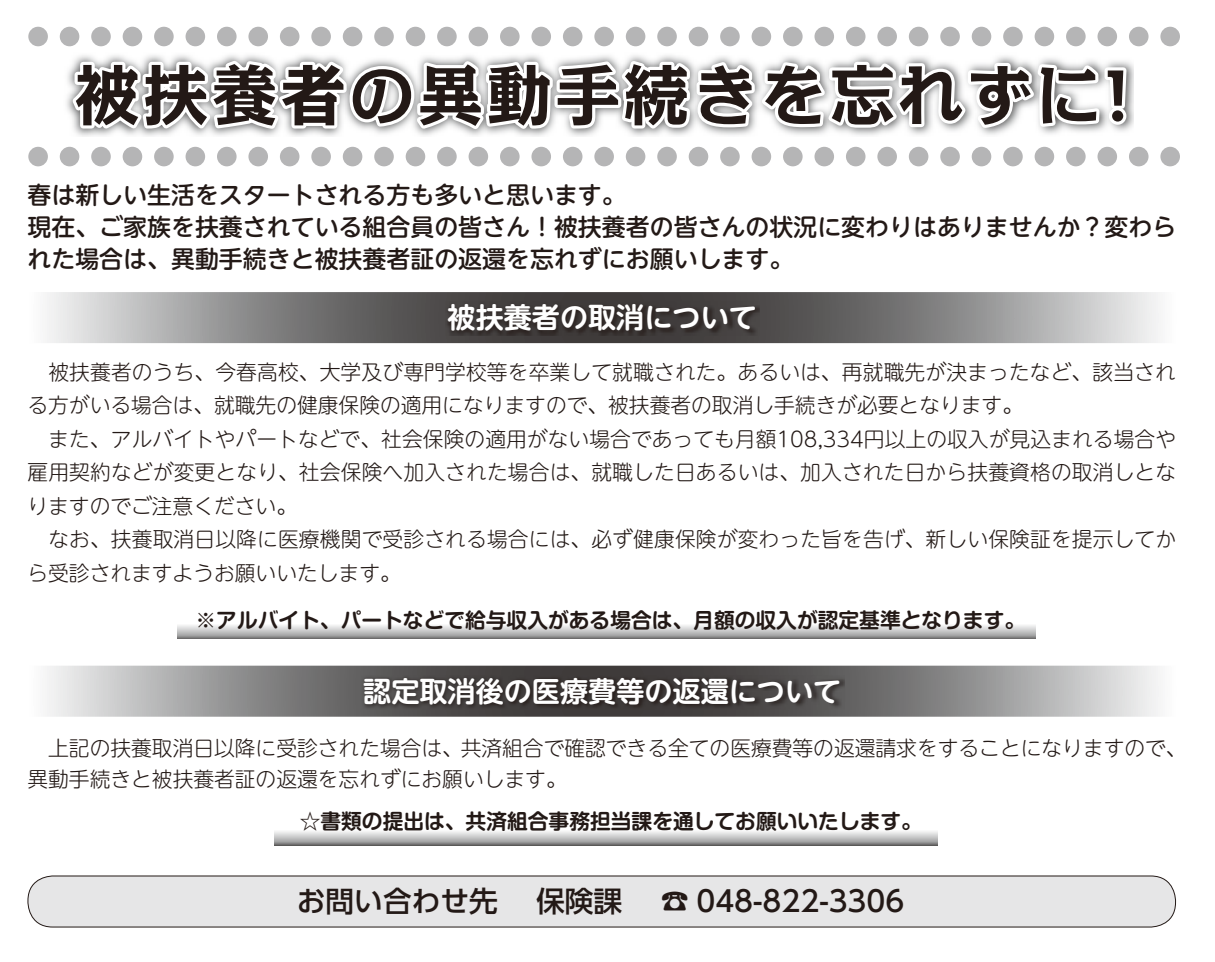
<style>
.page{position:relative;width:1215px;height:962px;background:#fff}
.page>*{position:absolute;margin:0;border:0;box-sizing:border-box;transform-origin:0 0}
.t1{font:65.48px "Kakumin Pro Bold 90 msp RKSJ H";letter-spacing:.05em;color:#231916}
.t2{font:28.8px "UD Shin Go Pro Medium 90 msp RKSJ H";color:#231916}
.t3{font:28.12px "UD Shin M Go Pro De Bold 90 msp RKSJ H";color:#fff}
.t4{font:23.85px/31.9px "UD Shin M Go Pro Medium 90 msp RKSJ H";color:#231916}
.t5{font:20.7px/33.5px "UD Shin M Go Pro Light 90 msp RKSJ H";letter-spacing:.005em;color:#231916}
.t6{font:20.7px "Shin M Go Pro De Bold 90 msp RKSJ H";color:#231916}
</style>
<div class="page">
<svg style="left:47px;top:318px;width:1112px;height:25px;background:#898889"></svg>
<svg style="left:47px;top:665px;width:1112px;height:51px;background:#939292"></svg>
<div style="left:28px;top:876px;width:1147px;height:51px;background:#e6e6e7;border-radius:25px"></div>
<div style="left:27px;top:875px;width:1149px;height:52px;border:1px solid #231916;border-radius:25px"></div>
<svg style="left:178px;top:625px;width:858px;height:14px;background:#bbb"></svg>
<svg style="left:275px;top:831px;width:662px;height:14px;background:#bcbcbd"></svg>
<svg style="left:28px;top:26px;width:1148px;height:292px"></svg>
<div style="left:751px;top:255px;width:10px;height:10px;border:5px solid #fff;border-radius:50%"></div>
<div style="left:768px;top:259px;width:13px;height:13px;border:5px solid #fff;border-radius:50%"></div>
<div style="left:770px;top:260px;width:9px;height:10px;border:5px solid #fff;border-radius:50%"></div>
<img style="left:446px;top:302px;width:313px;height:33px">
<img style="left:361px;top:675px;width:483px;height:34px">
<div style="left:28px;top:147px;width:20px;height:19px;background:#b5b5b6;border-radius:50%"></div>
<div style="left:60px;top:147px;width:19px;height:19px;background:#b5b5b6;border-radius:50%"></div>
<div style="left:91px;top:147px;width:20px;height:19px;background:#b5b5b6;border-radius:50%"></div>
<div style="left:123px;top:147px;width:19px;height:19px;background:#b5b5b6;border-radius:50%"></div>
<div style="left:154px;top:147px;width:20px;height:19px;background:#b5b5b6;border-radius:50%"></div>
<div style="left:186px;top:147px;width:19px;height:19px;background:#b5b5b6;border-radius:50%"></div>
<div style="left:217px;top:147px;width:20px;height:19px;background:#b5b5b6;border-radius:50%"></div>
<div style="left:248px;top:147px;width:20px;height:19px;background:#b5b5b6;border-radius:50%"></div>
<div style="left:280px;top:147px;width:19px;height:19px;background:#b5b5b6;border-radius:50%"></div>
<div style="left:311px;top:147px;width:20px;height:19px;background:#b5b5b6;border-radius:50%"></div>
<div style="left:343px;top:147px;width:19px;height:19px;background:#b5b5b6;border-radius:50%"></div>
<div style="left:374px;top:147px;width:20px;height:19px;background:#b5b5b6;border-radius:50%"></div>
<div style="left:406px;top:147px;width:19px;height:19px;background:#b5b5b6;border-radius:50%"></div>
<div style="left:437px;top:147px;width:20px;height:19px;background:#b5b5b6;border-radius:50%"></div>
<div style="left:468px;top:147px;width:20px;height:19px;background:#b5b5b6;border-radius:50%"></div>
<div style="left:500px;top:147px;width:19px;height:19px;background:#b5b5b6;border-radius:50%"></div>
<div style="left:531px;top:147px;width:20px;height:19px;background:#b5b5b6;border-radius:50%"></div>
<div style="left:563px;top:147px;width:19px;height:19px;background:#b5b5b6;border-radius:50%"></div>
<div style="left:594px;top:147px;width:20px;height:19px;background:#b5b5b6;border-radius:50%"></div>
<div style="left:626px;top:147px;width:19px;height:19px;background:#b5b5b6;border-radius:50%"></div>
<div style="left:657px;top:147px;width:20px;height:19px;background:#b5b5b6;border-radius:50%"></div>
<div style="left:689px;top:147px;width:19px;height:19px;background:#b5b5b6;border-radius:50%"></div>
<div style="left:720px;top:147px;width:20px;height:19px;background:#b5b5b6;border-radius:50%"></div>
<div style="left:751px;top:147px;width:20px;height:19px;background:#b5b5b6;border-radius:50%"></div>
<div style="left:783px;top:147px;width:19px;height:19px;background:#b5b5b6;border-radius:50%"></div>
<div style="left:814px;top:147px;width:20px;height:19px;background:#b5b5b6;border-radius:50%"></div>
<div style="left:846px;top:147px;width:19px;height:19px;background:#b5b5b6;border-radius:50%"></div>
<div style="left:877px;top:147px;width:20px;height:19px;background:#b5b5b6;border-radius:50%"></div>
<div style="left:909px;top:147px;width:19px;height:19px;background:#b5b5b6;border-radius:50%"></div>
<div style="left:940px;top:147px;width:20px;height:19px;background:#b5b5b6;border-radius:50%"></div>
<div style="left:971px;top:147px;width:20px;height:19px;background:#b5b5b6;border-radius:50%"></div>
<div style="left:1003px;top:147px;width:19px;height:19px;background:#b5b5b6;border-radius:50%"></div>
<div style="left:1034px;top:147px;width:20px;height:19px;background:#b5b5b6;border-radius:50%"></div>
<div style="left:1066px;top:147px;width:19px;height:19px;background:#b5b5b6;border-radius:50%"></div>
<div style="left:1097px;top:147px;width:20px;height:19px;background:#b5b5b6;border-radius:50%"></div>
<div style="left:1129px;top:147px;width:19px;height:19px;background:#b5b5b6;border-radius:50%"></div>
<div style="left:1160px;top:147px;width:20px;height:19px;background:#b5b5b6;border-radius:50%"></div>
<div style="left:28px;top:27px;width:20px;height:19px;background:#b5b5b6;border-radius:50%"></div>
<div style="left:60px;top:27px;width:19px;height:19px;background:#b5b5b6;border-radius:50%"></div>
<div style="left:91px;top:27px;width:20px;height:19px;background:#b5b5b6;border-radius:50%"></div>
<div style="left:123px;top:27px;width:19px;height:19px;background:#b5b5b6;border-radius:50%"></div>
<div style="left:154px;top:27px;width:20px;height:19px;background:#b5b5b6;border-radius:50%"></div>
<div style="left:186px;top:27px;width:19px;height:19px;background:#b5b5b6;border-radius:50%"></div>
<div style="left:217px;top:27px;width:20px;height:19px;background:#b5b5b6;border-radius:50%"></div>
<div style="left:248px;top:27px;width:20px;height:19px;background:#b5b5b6;border-radius:50%"></div>
<div style="left:280px;top:27px;width:19px;height:19px;background:#b5b5b6;border-radius:50%"></div>
<div style="left:311px;top:27px;width:20px;height:19px;background:#b5b5b6;border-radius:50%"></div>
<div style="left:343px;top:27px;width:19px;height:19px;background:#b5b5b6;border-radius:50%"></div>
<div style="left:374px;top:27px;width:20px;height:19px;background:#b5b5b6;border-radius:50%"></div>
<div style="left:406px;top:27px;width:19px;height:19px;background:#b5b5b6;border-radius:50%"></div>
<div style="left:437px;top:27px;width:20px;height:19px;background:#b5b5b6;border-radius:50%"></div>
<div style="left:468px;top:27px;width:20px;height:19px;background:#b5b5b6;border-radius:50%"></div>
<div style="left:500px;top:27px;width:19px;height:19px;background:#b5b5b6;border-radius:50%"></div>
<div style="left:531px;top:27px;width:20px;height:19px;background:#b5b5b6;border-radius:50%"></div>
<div style="left:563px;top:27px;width:19px;height:19px;background:#b5b5b6;border-radius:50%"></div>
<div style="left:594px;top:27px;width:20px;height:19px;background:#b5b5b6;border-radius:50%"></div>
<div style="left:626px;top:27px;width:19px;height:19px;background:#b5b5b6;border-radius:50%"></div>
<div style="left:657px;top:27px;width:20px;height:19px;background:#b5b5b6;border-radius:50%"></div>
<div style="left:689px;top:27px;width:19px;height:19px;background:#b5b5b6;border-radius:50%"></div>
<div style="left:720px;top:27px;width:20px;height:19px;background:#b5b5b6;border-radius:50%"></div>
<div style="left:751px;top:27px;width:20px;height:19px;background:#b5b5b6;border-radius:50%"></div>
<div style="left:783px;top:27px;width:19px;height:19px;background:#b5b5b6;border-radius:50%"></div>
<div style="left:814px;top:27px;width:20px;height:19px;background:#b5b5b6;border-radius:50%"></div>
<div style="left:846px;top:27px;width:19px;height:19px;background:#b5b5b6;border-radius:50%"></div>
<div style="left:877px;top:27px;width:20px;height:19px;background:#b5b5b6;border-radius:50%"></div>
<div style="left:909px;top:27px;width:19px;height:19px;background:#b5b5b6;border-radius:50%"></div>
<div style="left:940px;top:27px;width:20px;height:19px;background:#b5b5b6;border-radius:50%"></div>
<div style="left:971px;top:27px;width:20px;height:19px;background:#b5b5b6;border-radius:50%"></div>
<div style="left:1003px;top:27px;width:19px;height:19px;background:#b5b5b6;border-radius:50%"></div>
<div style="left:1034px;top:27px;width:20px;height:19px;background:#b5b5b6;border-radius:50%"></div>
<div style="left:1066px;top:27px;width:19px;height:19px;background:#b5b5b6;border-radius:50%"></div>
<div style="left:1097px;top:27px;width:20px;height:19px;background:#b5b5b6;border-radius:50%"></div>
<div style="left:1129px;top:27px;width:19px;height:19px;background:#b5b5b6;border-radius:50%"></div>
<div style="left:1160px;top:27px;width:20px;height:19px;background:#b5b5b6;border-radius:50%"></div>
<h1 class="t1" style="left:75px;top:71px;width:1056px">被扶養者の異動手続きを忘れずに!</h1>
<p class="t4" style="left:27px;top:182px;width:1150px">春は新しい生活をスタートされる方も多いと思います。<br>現在、ご家族を扶養されている組合員の皆さん！被扶養者の皆さんの状況に変わりはありませんか？変わられた場合は、異動手続きと被扶養者証の返還を忘れずにお願いします。</p>
<h3 class="t3" style="left:447px;top:307px;width:311px">被扶養者の取消について</h3>
<p class="t5" style="left:27px;top:358px;width:1150px">　被扶養者のうち、今春高校、大学及び専門学校等を卒業して就職された。あるいは、再就職先が決まったなど、該当される方がいる場合は、就職先の健康保険の適用になりますので、被扶養者の取消し手続きが必要となります。<br>　また、アルバイトやパートなどで、社会保険の適用がない場合であっても月額108,334円以上の収入が見込まれる場合や雇用契約などが変更となり、社会保険へ加入された場合は、就職した日あるいは、加入された日から扶養資格の取消しとなりますのでご注意ください。<br>　なお、扶養取消日以降に医療機関で受診される場合には、必ず健康保険が変わった旨を告げ、新しい保険証を提示してから受診されますようお願いいたします。</p>
<p class="t6" style="left:195px;top:612px;width:831px">※アルバイト、パートなどで給与収入がある場合は、月額の収入が認定基準となります。</p>
<h3 class="t3" style="left:363px;top:680px;width:479px">認定取消後の医療費等の返還について</h3>
<p class="t5" style="left:27px;top:735px;width:1160px;line-height:31.1px">　上記の扶養取消日以降に受診された場合は、共済組合で確認できる全ての医療費等の返還請求をすることになりますので、異動手続きと被扶養者証の返還を忘れずにお願いします。</p>
<p class="t6" style="left:300px;top:813px;width:624px">☆書類の提出は、共済組合事務担当課を通してお願いいたします。</p>
<h2 class="t2" style="left:297px;top:890px;width:609px">お問い合わせ先　 保険課　 ☎ 048-822-3306</h2>
</div>
